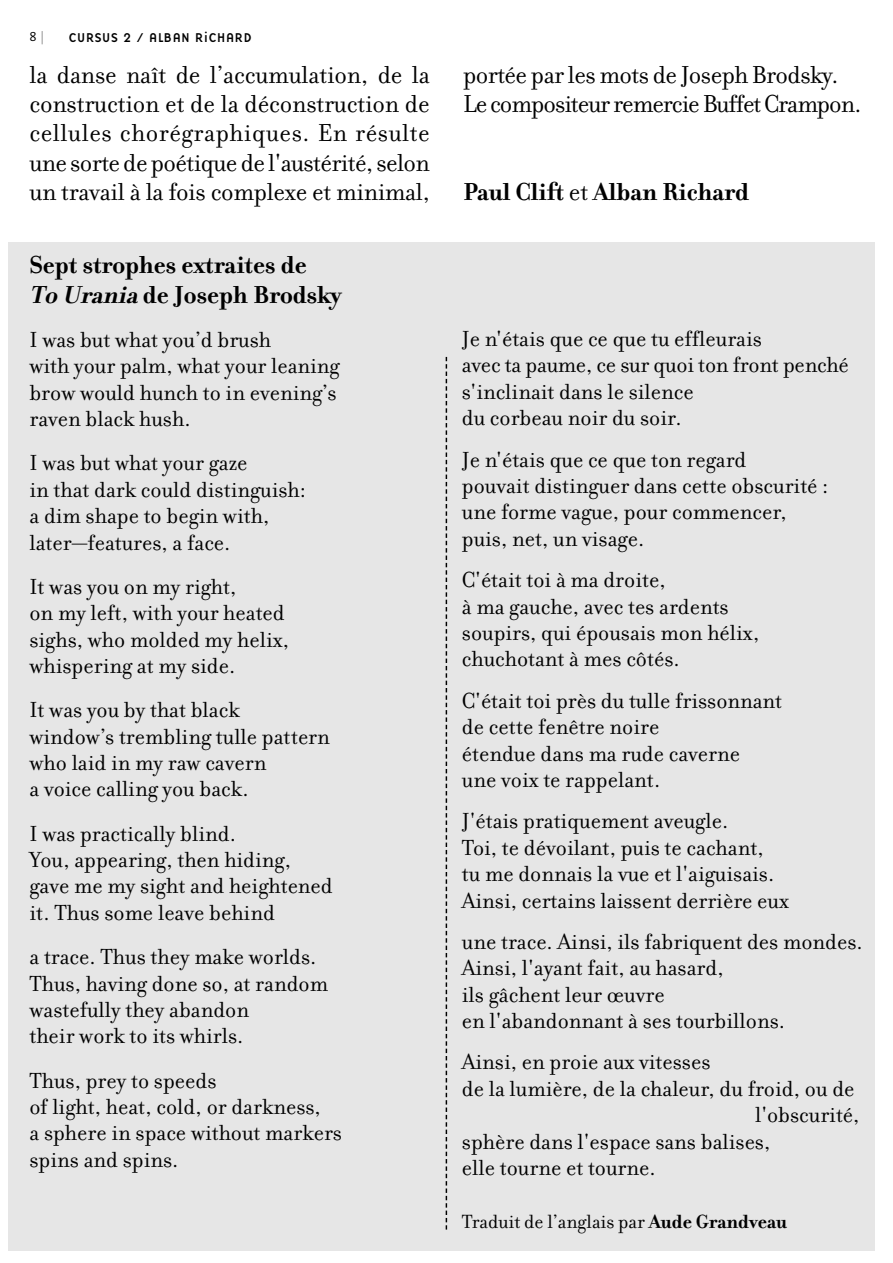
<style>
.page{position:relative;width:893px;height:1263px;background:#fff}
.page>*{position:absolute;margin:0;border:0;box-sizing:border-box;transform-origin:0 0}
.t1{font:26.4px/29.4px "Filosofia";letter-spacing:-.02em;color:#000;text-align:justify}
.t2{font:700 26.4px/29.4px "Filosofia";color:#000}
.t3{font:26.4px/29.4px "Filosofia";letter-spacing:-.04em;color:#000}
.t4{font:23.55px/26.4px "Filosofia";color:#000}
.t5{font:20.55px "Filosofia";color:#000}
.t6{font:13.2px "Base Nine";color:#000}
.t7{font:13.2px "The Sans Semi Light Caps";color:#000}
.s1{color:#808080}
.s2{font-weight:400}
.s3{font-style:italic}
.s4{font-weight:700}
</style>
<div class="page">
<div style="left:9px;top:242px;width:866px;height:1008px;background:#e6e6e6"></div>
<svg style="left:445px;top:357px;width:2px;height:873px"></svg>
<p class="t7" style="left:29px;top:29px;width:16px">8 <span class="s1">|</span></p>
<p class="t6" style="left:68px;top:32px;width:186px">CURSUS 2 / ALBAN RiCHARD</p>
<p class="t1" style="left:29px;top:63px;width:402px">la danse naît de l’accumulation, de la construction et de la déconstruction de cellules chorégraphiques. En résulte une sorte de poétique de l'austérité, selon un travail à la fois complexe et minimal,</p>
<p class="t3" style="left:463px;top:63px;width:400px">portée par les mots de Joseph Brodsky.<br>Le compositeur remercie Buffet Crampon.</p>
<p class="t2" style="left:463px;top:181px;width:287px">Paul Clift <span class="s2">et</span> Alban Richard</p>
<p class="t2" style="left:29px;top:254px;width:313px">Sept strophes extraites de<br><span class="s3">To Urania</span> de Joseph Brodsky</p>
<p class="t4" style="left:29px;top:329px;width:312px">I was but what you’d brush<br>with your palm, what your leaning brow would hunch to in evening’s raven black hush.</p>
<p class="t4" style="left:29px;top:453px;width:278px">I was but what your gaze<br>in that dark could distinguish: a dim shape to begin with, later—features, a face.</p>
<p class="t4" style="left:29px;top:576px;width:261px">It was you on my right,<br>on my left, with your heated sighs, who molded my helix, whispering at my side.</p>
<p class="t4" style="left:29px;top:700px;width:302px">It was you by that black window’s trembling tulle pattern who laid in my raw cavern<br>a voice calling you back.</p>
<p class="t4" style="left:29px;top:823px;width:305px">I was practically blind.<br>You, appearing, then hiding, gave me my sight and heightened it. Thus some leave behind</p>
<p class="t4" style="left:29px;top:946px;width:300px">a trace. Thus they make worlds.<br>Thus, having done so, at random wastefully they abandon<br>their work to its whirls.</p>
<p class="t4" style="left:29px;top:1070px;width:314px">Thus, prey to speeds<br>of light, heat, cold, or darkness,<br>a sphere in space without markers spins and spins.</p>
<p class="t4" style="left:462px;top:328px;width:388px">Je n'étais que ce que tu effleurais<br>avec ta paume, ce sur quoi ton front penché s'inclinait dans le silence<br>du corbeau noir du soir.</p>
<p class="t4" style="left:462px;top:449px;width:368px">Je n'étais que ce que ton regard<br>pouvait distinguer dans cette obscurité : une forme vague, pour commencer, puis, net, un visage.</p>
<p class="t4" style="left:462px;top:569px;width:299px">C'était toi à ma droite,<br>à ma gauche, avec tes ardents soupirs, qui épousais mon hélix, chuchotant à mes côtés.</p>
<p class="t4" style="left:462px;top:690px;width:322px">C'était toi près du tulle frissonnant de cette fenêtre noire<br>étendue dans ma rude caverne<br>une voix te rappelant.</p>
<p class="t4" style="left:462px;top:811px;width:328px">J'étais pratiquement aveugle.<br>Toi, te dévoilant, puis te cachant,<br>tu me donnais la vue et l'aiguisais.<br>Ainsi, certains laissent derrière eux</p>
<p class="t4" style="left:462px;top:931px;width:402px">une trace. Ainsi, ils fabriquent des mondes.<br>Ainsi, l'ayant fait, au hasard,<br>ils gâchent leur œuvre<br>en l'abandonnant à ses tourbillons.</p>
<p class="t4" style="left:462px;top:1052px;width:250px">Ainsi, en proie aux vitesses</p>
<p class="t4" style="left:462px;top:1078px;width:394px">de la lumière, de la chaleur, du froid, ou de</p>
<p class="t4" style="left:755px;top:1105px;width:106px">l'obscurité,</p>
<p class="t4" style="left:462px;top:1131px;width:310px">sphère dans l'espace sans balises,</p>
<p class="t4" style="left:462px;top:1157px;width:195px">elle tourne et tourne.</p>
<p class="t5" style="left:462px;top:1213px;width:327px">Traduit de l’anglais par <span class="s4">Aude Grandveau</span></p>
</div>
